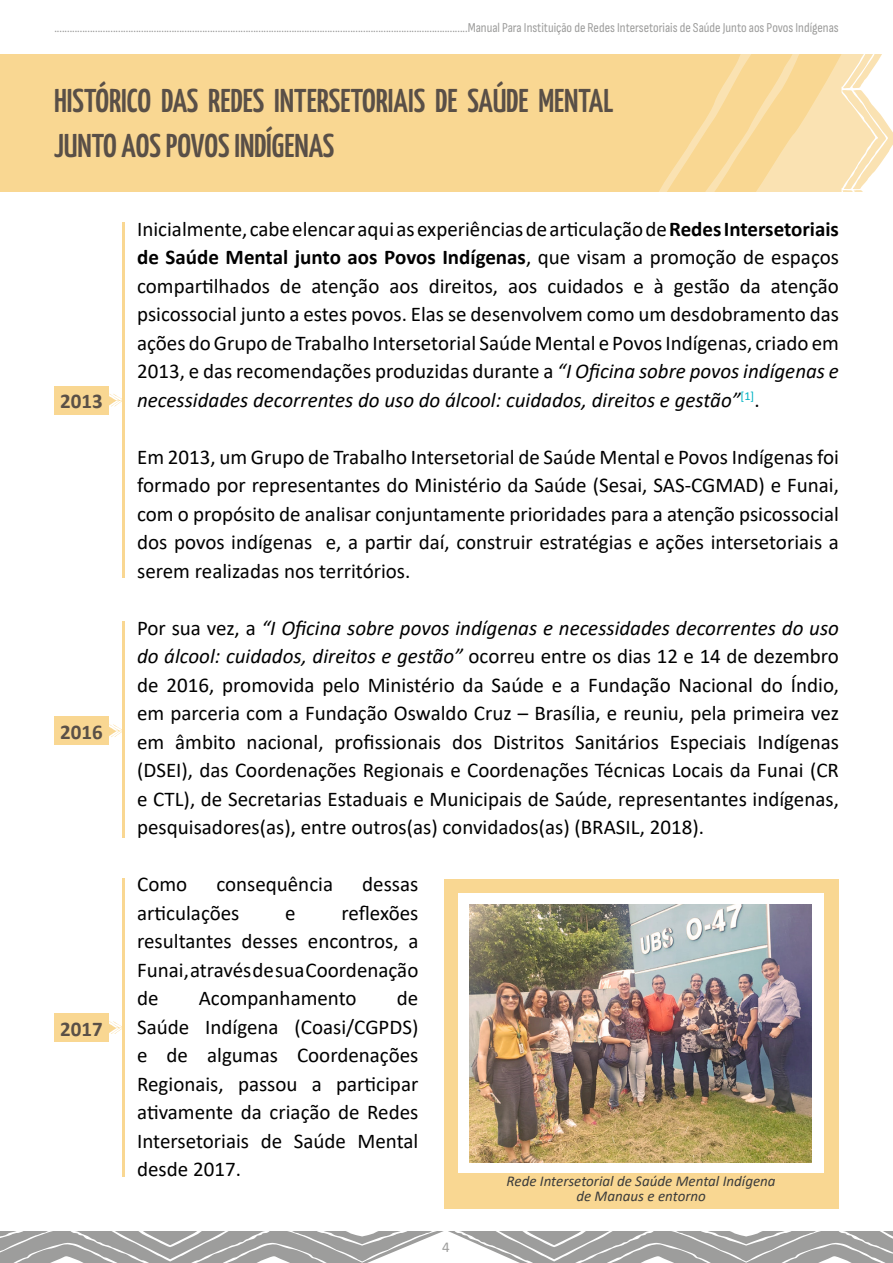
<style>
.page{position:relative;width:893px;height:1263px;background:#fff}
.page>*{position:absolute;margin:0;border:0;box-sizing:border-box;transform-origin:0 0}
.t1{font:200 33px/45px "Yanone Kaffeesatz";color:#594f47}
.t2{font:21px/28.5px "Calibri";color:#000;text-align:justify}
.t3{font:700 21px "Calibri";color:#5a5047}
.t4{font:italic 15px/15px "Calibri";color:#3c3c3b;text-align:center}
.t5{font:15px "Calibri";color:#9d9d9c}
.t6{font:13.5px "Sofia Sans Condensed";color:#9d9d9c}
.s1{font-weight:700}
.s2{font-style:italic}
</style>
<div class="page">
<svg style="left:0;top:1231px;width:893px;height:32px"></svg>
<div style="left:0;top:54px;width:893px;height:138px;background:#f9d792"></div>
<svg style="left:659px;top:54px;width:234px;height:138px"></svg>
<hr style="left:122px;top:222px;width:2px;height:356px;background:#f9d792">
<hr style="left:122px;top:878px;width:2px;height:299px;background:#f9d792">
<div style="left:54px;top:386px;width:55px;height:28px;background:#f9d792"></div>
<div style="left:54px;top:1013px;width:55px;height:29px;background:#f9d792"></div>
<svg style="left:109px;top:394px;width:13px;height:12px"></svg>
<svg style="left:109px;top:1021px;width:13px;height:13px"></svg>
<hr style="left:122px;top:622px;width:2px;height:216px;background:#f9d792">
<div style="left:54px;top:716px;width:55px;height:29px;background:#f9d792"></div>
<svg style="left:109px;top:724px;width:13px;height:13px"></svg>
<div style="left:444px;top:879px;width:394px;height:329px;background:#f9d792"></div>
<div style="left:458px;top:893px;width:366px;height:279px;background:#fff"></div>
<img style="left:469px;top:905px;width:343px;height:257px">
<p class="t6" style="left:54px;top:21px;width:786px">..................................................................................................................................................................Manual Para Instituição de Redes Intersetoriais de Saúde Junto aos Povos Indígenas</p>
<h1 class="t1" style="left:54px;top:76px;width:561px">HISTÓRICO DAS REDES INTERSETORIAIS DE SAÚDE MENTAL<br>JUNTO AOS POVOS INDÍGENAS</h1>
<p class="t3" style="left:60px;top:386px;width:44px">2013</p>
<p class="t3" style="left:60px;top:717px;width:44px">2016</p>
<p class="t3" style="left:60px;top:1014px;width:44px">2017</p>
<p class="t2" style="left:137px;top:214px;width:703px">Inicialmente, cabe elencar aqui as experiências de articulação de <span class="s1">Redes Intersetoriais de Saúde Mental junto aos Povos Indígenas</span>, que visam a promoção de espaços compartilhados de atenção aos direitos, aos cuidados e à gestão da atenção psicossocial junto a estes povos. Elas se desenvolvem como um desdobramento das ações do Grupo de Trabalho Intersetorial Saúde Mental e Povos Indígenas, criado em 2013, e das recomendações produzidas durante a <span class="s2">“I Oficina sobre povos indígenas e necessidades decorrentes do uso do álcool: cuidados, direitos e gestão”</span><sup>[1]</sup>.</p>
<p class="t2" style="left:137px;top:442px;width:703px">Em 2013, um Grupo de Trabalho Intersetorial de Saúde Mental e Povos Indígenas foi formado por representantes do Ministério da Saúde (Sesai, SAS-CGMAD) e Funai, com o propósito de analisar conjuntamente prioridades para a atenção psicossocial dos povos indígenas e, a partir daí, construir estratégias e ações intersetoriais a serem realizadas nos territórios.</p>
<p class="t2" style="left:137px;top:613px;width:703px">Por sua vez, a <span class="s2">“I Oficina sobre povos indígenas e necessidades decorrentes do uso do álcool: cuidados, direitos e gestão”</span> ocorreu entre os dias 12 e 14 de dezembro de 2016, promovida pelo Ministério da Saúde e a Fundação Nacional do Índio, em parceria com a Fundação Oswaldo Cruz – Brasília, e reuniu, pela primeira vez em âmbito nacional, profissionais dos Distritos Sanitários Especiais Indígenas (DSEI), das Coordenações Regionais e Coordenações Técnicas Locais da Funai (CR e CTL), de Secretarias Estaduais e Municipais de Saúde, representantes indígenas, pesquisadores(as), entre outros(as) convidados(as) (BRASIL, 2018).</p>
<p class="t2" style="left:137px;top:869px;width:52px">Como</p>
<p class="t2" style="left:216px;top:869px;width:118px">consequência</p>
<p class="t2" style="left:362px;top:869px;width:58px">dessas</p>
<p class="t2" style="left:137px;top:898px;width:104px">articulações</p>
<p class="t2" style="left:285px;top:898px;width:12px">e</p>
<p class="t2" style="left:137px;top:898px;width:283px;text-indent:204px">reflexões resultantes desses encontros, a Funai, através de sua Coordenação de</p>
<p class="t2" style="left:199px;top:983px;width:159px">Acompanhamento</p>
<p class="t2" style="left:137px;top:983px;width:283px;text-indent:260px">de Saúde Indígena (Coasi/CGPDS) e de algumas Coordenações Regionais, passou a participar ativamente da criação de Redes Intersetoriais de Saúde Mental desde 2017.</p>
<p class="t4" style="left:507px;top:1173px;width:270px">Rede Intersetorial de Saúde Mental Indígena de Manaus e entorno</p>
<p class="t5" style="left:442px;top:1236px;width:9px">4</p>
</div>
